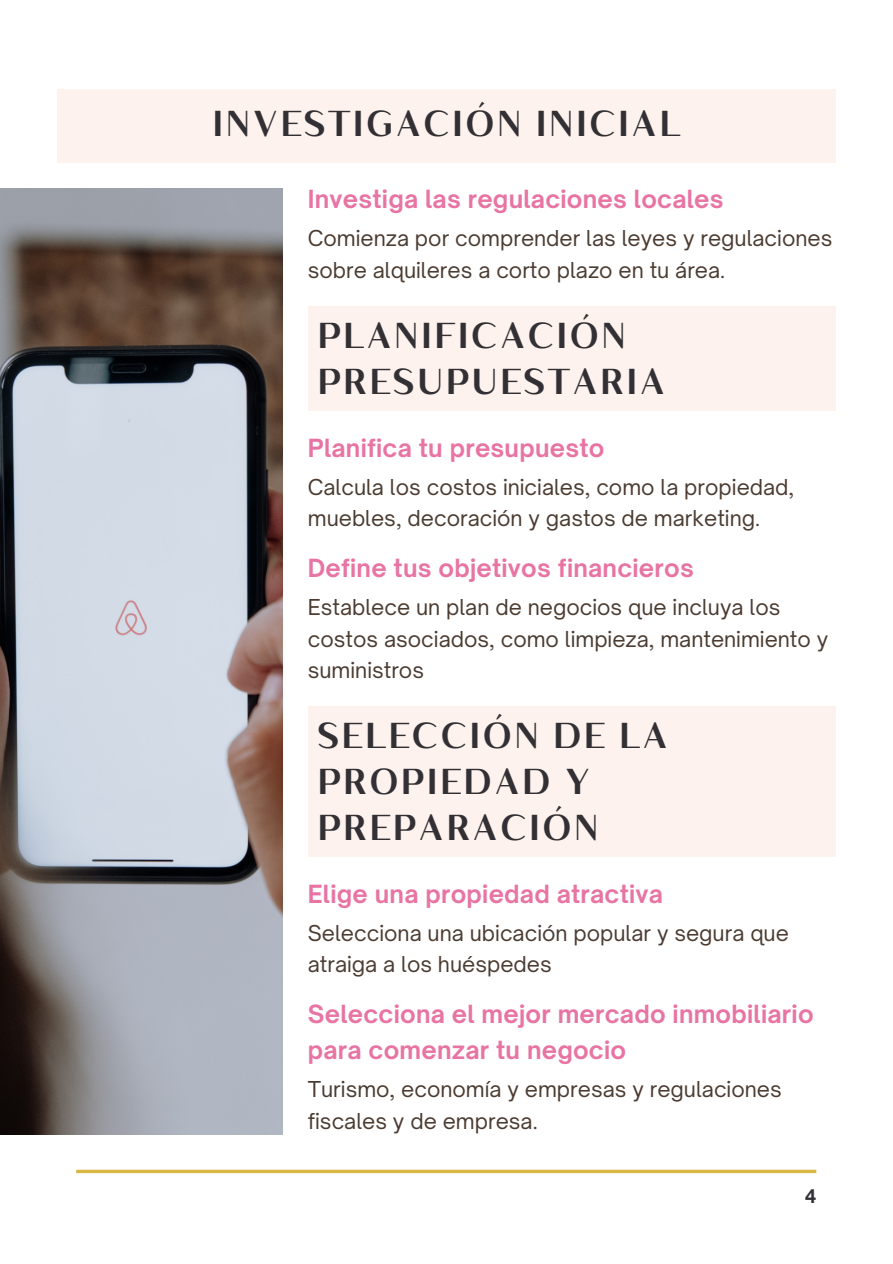
<style>
.page{position:relative;width:893px;height:1264px;background:#fff}
.page>*{position:absolute;margin:0;border:0;box-sizing:border-box;transform-origin:0 0}
.t1{font:600 36px/46px "Kulachat HC";letter-spacing:.05em;color:#323034}
.t2{font:700 24px/36px "Open Sauce One";letter-spacing:.01em;color:#e874a4}
.t3{font:21px/31.5px "Open Sauce One";color:#4b3b31}
.t4{font:700 18px "Open Sauce One";color:#323034}
</style>
<div class="page">
<svg style="left:76px;top:1169px;width:740px;height:4px;fill:#d8b745"></svg>
<img style="left:0;top:188px;width:283px;height:945px">
<div style="left:57px;top:89px;width:778px;height:73px;background:#fdf2ed"></div>
<div style="left:308px;top:306px;width:527px;height:105px;background:#fdf2ed"></div>
<div style="left:308px;top:706px;width:527px;height:151px;background:#fdf2ed"></div>
<p class="t1" style="left:212px;top:106px;width:470px">INVESTIGACIÓN INICIAL</p>
<p class="t2" style="left:308px;top:181px;width:417px">Investiga las regulaciones locales</p>
<p class="t3" style="left:308px;top:223px;width:526px">Comienza por comprender las leyes y regulaciones sobre alquileres a corto plazo en tu área.</p>
<p class="t1" style="left:317px;top:318px;width:350px">PLANIFICACIÓN<br>PRESUPUESTARIA</p>
<p class="t2" style="left:308px;top:429px;width:298px">Planifica tu presupuesto</p>
<p class="t3" style="left:308px;top:471px;width:488px">Calcula los costos iniciales, como la propiedad, muebles, decoración y gastos de marketing.</p>
<p class="t2" style="left:308px;top:550px;width:387px">Define tus objetivos financieros</p>
<p class="t3" style="left:308px;top:591px;width:522px">Establece un plan de negocios que incluya los costos asociados, como limpieza, mantenimiento y suministros</p>
<p class="t1" style="left:317px;top:718px;width:352px">SELECCIÓN DE LA</p>
<p class="t1" style="left:317px;top:764px;width:283px">PROPIEDAD Y<br>PREPARACIÓN</p>
<p class="t2" style="left:308px;top:875px;width:357px">Elige una propiedad atractiva</p>
<p class="t3" style="left:308px;top:917px;width:482px">Selecciona una ubicación popular y segura que atraiga a los huéspedes</p>
<p class="t2" style="left:308px;top:996px;width:507px">Selecciona el mejor mercado inmobiliario para comenzar tu negocio</p>
<p class="t3" style="left:308px;top:1073px;width:475px">Turismo, economía y empresas y regulaciones fiscales y de empresa.</p>
<p class="t4" style="left:804px;top:1184px;width:13px">4</p>
</div>
